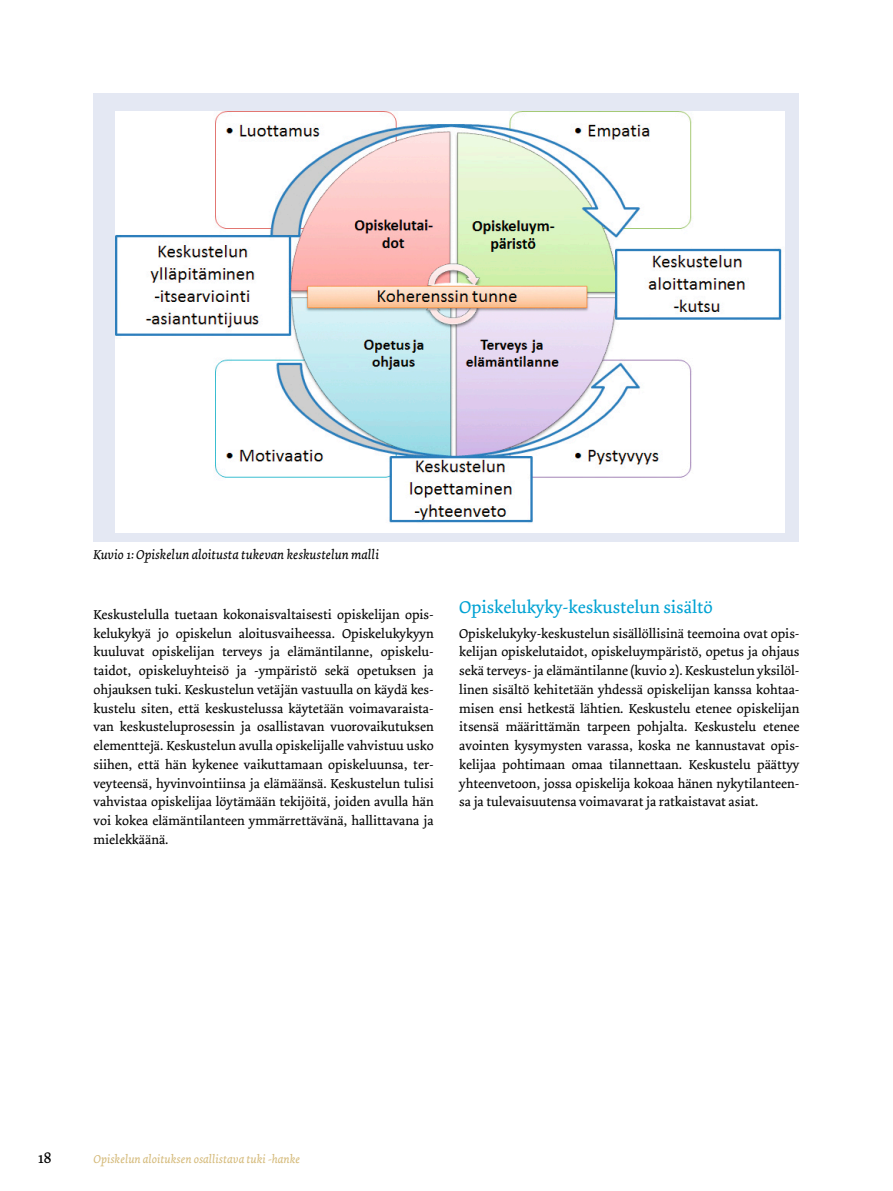
<style>
.page{position:relative;width:893px;height:1191px;background:#fff}
.page>*{position:absolute;margin:0;border:0;box-sizing:border-box;transform-origin:0 0}
.väliotsikko{font:18px "Dolly";color:#00a2d3}
.t1{font:16.5px "Dolly";color:#000}
.Leipis_ennen_väliots{font:13.5px/18.8px "Dolly";color:#000;text-align:justify}
.Leipis{font:13.5px/18.8px "Dolly";color:#000;text-align:justify}
.Valkoinen_kuvateksti{font:italic 13.5px "Dolly";color:#000}
.t2{font:italic 12px "Dolly";color:#d4b978}
</style>
<div class="page">
<div style="left:94px;top:93px;width:705px;height:449px;background:#e4e8f3"></div>
<img style="left:116px;top:111px;width:668px;height:421px">
<p class="Valkoinen_kuvateksti" style="left:94px;top:546px;width:287px">Kuvio 1: Opiskelun aloitusta tukevan keskustelun malli</p>
<p class="Leipis_ennen_väliots" style="left:94px;top:605px;width:342px">Keskustelulla tuetaan kokonaisvaltaisesti opiskelijan opis&shy;kelukykyä jo opiskelun aloitusvaiheessa. Opiskelukykyyn kuuluvat opiskelijan terveys ja elämäntilanne, opiskelu&shy;taidot, opiskeluyhteisö ja -ympäristö sekä opetuksen ja ohjauksen tuki. Keskustelun vetäjän vastuulla on käydä kes&shy;kustelu siten, että keskustelussa käytetään voimavaraista&shy;van keskusteluprosessin ja osallistavan vuorovaikutuksen elementtejä. Keskustelun avulla opiskelijalle vahvistuu usko siihen, että hän kykenee vaikuttamaan opiskeluunsa, ter&shy;veyteensä, hyvinvointiinsa ja elämäänsä. Keskustelun tulisi vahvistaa opiskelijaa löytämään tekijöitä, joiden avulla hän voi kokea elämäntilanteen ymmärrettävänä, hallittavana ja mielekkäänä.</p>
<p class="väliotsikko" style="left:459px;top:596px;width:255px">Opiskelukyky-keskustelun sisältö</p>
<p class="Leipis" style="left:459px;top:624px;width:342px">Opiskelukyky-keskustelun sisällöllisinä teemoina ovat opis&shy;kelijan opiskelutaidot, opiskeluympäristö, opetus ja ohjaus sekä terveys- ja elämäntilanne (kuvio 2). Keskustelun yksilöl&shy;linen sisältö kehitetään yhdessä opiskelijan kanssa kohtaa&shy;misen ensi hetkestä lähtien. Keskustelu etenee opiskelijan itsensä määrittämän tarpeen pohjalta. Keskustelu etenee avointen kysymysten varassa, koska ne kannustavat opis&shy;kelijaa pohtimaan omaa tilannettaan. Keskustelu päättyy yhteenvetoon, jossa opiskelija kokoaa hänen nykytilanteen&shy;sa ja tulevaisuutensa voimavarat ja ratkaistavat asiat.</p>
<p class="t1" style="left:38px;top:1147px;width:15px">18</p>
<p class="t2" style="left:94px;top:1151px;width:208px">Opiskelun aloituksen osallistava tuki -hanke</p>
</div>
